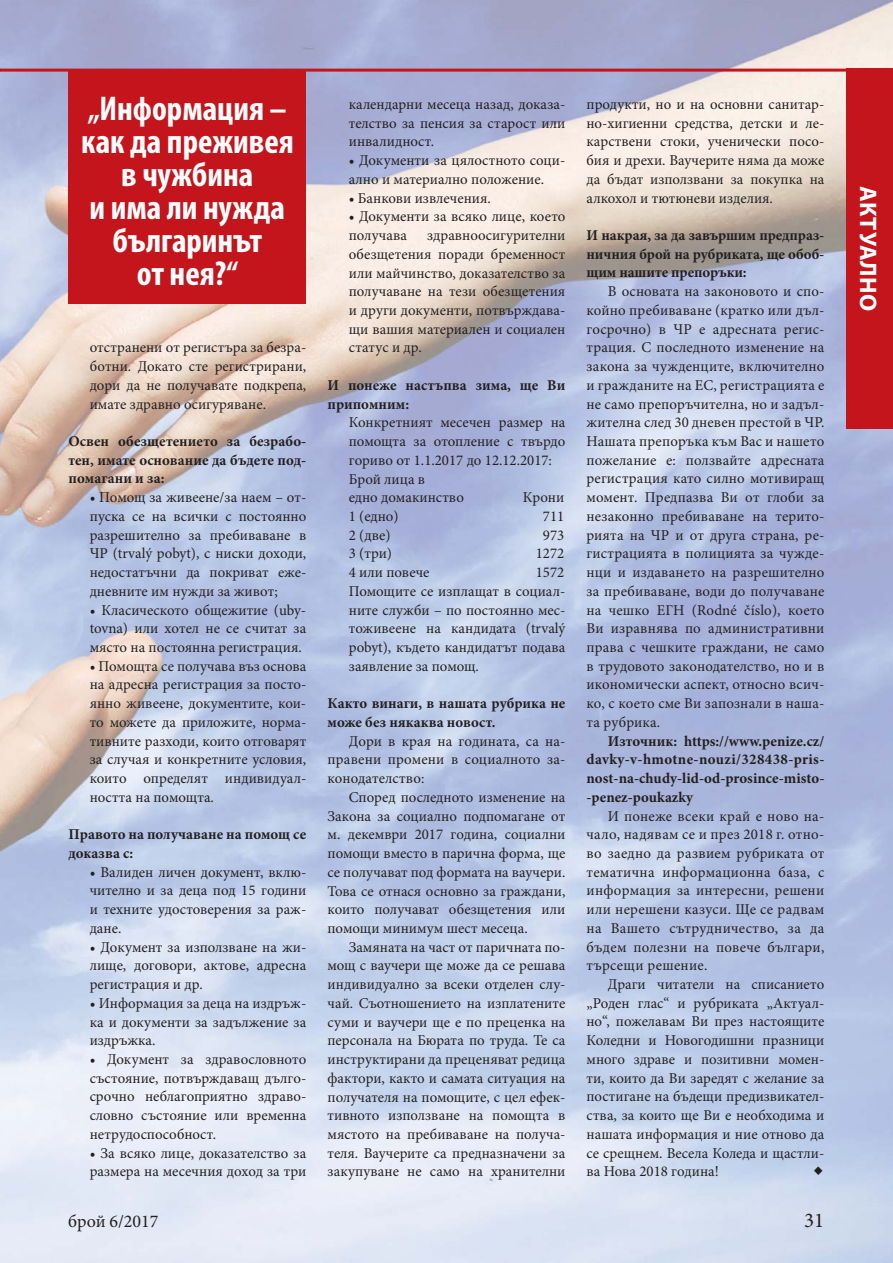
<style>
.page{position:relative;width:893px;height:1263px;background:#fff}
.page>*{position:absolute;margin:0;border:0;box-sizing:border-box;transform-origin:0 0}
.t1{font:700 condensed 34.5px/33px "Myriad Pro";color:#fff;text-align:center}
.t2{font:700 24px "Myriad Pro";letter-spacing:.02em;color:#fff}
.t3{font:21px "Minion Pro";color:#231f20}
.t4{font:18px "Minion Pro";color:#231f20}
.t5{font:15px/18.8px "Minion Pro";color:#231f20;text-align:justify}
.t6{font:700 15px/18.8px "Minion Pro";color:#231f20;text-align:justify}
</style>
<div class="page">
<img style="left:0;top:0;width:893px;height:1262px">
<div style="left:846px;top:69px;width:47px;height:360px;background:#c4151c"></div>
<div style="left:68px;top:72px;width:238px;height:232px;background:#c4151c"></div>
<hr style="left:0;top:69px;width:893px;height:3px;background:#c4151c">
<h1 class="t1" style="left:81px;top:92px;width:214px">„Информация – как да преживея в чужбина<br>и има ли нужда българинът<br>от нея?“</h1>
<p class="t5" style="left:90px;top:339px;width:218px">отстранени от регистъра за безра&shy;ботни. Докато сте регистрирани, дори да не получавате подкрепа, имате здравно осигуряване.</p>
<p class="t6" style="left:68px;top:431px;width:239px">Освен обезщетението за безрабо&shy;тен, имате основание да бъдете под&shy;помагани и за:</p>
<p class="t5" style="left:90px;top:489px;width:218px">• Помощ за живеене/за наем – от&shy;пуска се на всички с постоянно разрешително за пребиваване в ЧР (trvalý pobyt), с ниски доходи, недостатъчни да покриват еже&shy;дневните им нужди за живот;</p>
<p class="t5" style="left:90px;top:602px;width:218px">• Класическото общежитие (uby&shy;tovna) или хотел не се считат за място на постоянна регистрация.</p>
<p class="t5" style="left:90px;top:658px;width:218px">• Помощта се получава въз основа на адресна регистрация за посто&shy;янно живеене, документите, кои&shy;то можете да приложите, норма&shy;тивните разходи, които отговарят за случая и конкретните условия, които определят индивидуал&shy;ността на помощта.</p>
<p class="t6" style="left:68px;top:825px;width:239px">Правото на получаване на помощ се доказва с:</p>
<p class="t5" style="left:90px;top:864px;width:218px">• Валиден личен документ, вклю&shy;чително и за деца под 15 години и техните удостоверения за раж&shy;дане.</p>
<p class="t5" style="left:90px;top:939px;width:218px">• Документ за използване на жи&shy;лище, договори, актове, адресна регистрация и др.</p>
<p class="t5" style="left:90px;top:995px;width:218px">• Информация за деца на издръж&shy;ка и документи за задължение за издръжка.</p>
<p class="t5" style="left:90px;top:1051px;width:218px">• Документ за здравословното състояние, потвърждаващ дълго&shy;срочно неблагоприятно здраво&shy;словно състояние или временна нетрудоспособност.</p>
<p class="t5" style="left:90px;top:1145px;width:218px">• За всяко лице, доказателство за размера на месечния доход за три</p>
<p class="t5" style="left:349px;top:96px;width:218px">календарни месеца назад, доказа&shy;телство за пенсия за старост или инвалидност.</p>
<p class="t5" style="left:349px;top:152px;width:218px">• Документи за цялостното соци&shy;ално и материално положение.</p>
<p class="t5" style="left:349px;top:190px;width:144px">• Банкови извлечения.</p>
<p class="t5" style="left:349px;top:208px;width:218px">• Документи за всяко лице, което получава</p>
<p class="t5" style="left:349px;top:227px;width:218px;text-indent:78px">здравноосигурителни обезщетения поради бременност или майчинство, доказателство за получаване на тези обезщетения и други документи, потвърждава&shy;щи вашия материален и социален статус и др.</p>
<p class="t6" style="left:328px;top:375px;width:239px">И понеже настъпва зима, ще Ви припомним:</p>
<p class="t5" style="left:349px;top:414px;width:218px;text-align:left">Конкретният месечен размер на помощта за отопление с твърдо гориво от 1.1.2017 до 12.12.2017:<br>Брой лица в<br>едно домакинство</p>
<p class="t5" style="left:523px;top:489px;width:43px">Крони</p>
<p class="t5" style="left:349px;top:508px;width:51px">1 (едно)</p>
<p class="t5" style="left:543px;top:508px;width:23px">711</p>
<p class="t5" style="left:349px;top:527px;width:43px">2 (две)</p>
<p class="t5" style="left:543px;top:527px;width:23px">973</p>
<p class="t5" style="left:349px;top:546px;width:45px">3 (три)</p>
<p class="t5" style="left:536px;top:546px;width:30px">1272</p>
<p class="t5" style="left:349px;top:564px;width:82px">4 или повече</p>
<p class="t5" style="left:349px;top:564px;width:218px;text-indent:187px">1572<br>Помощите се изплащат в социал&shy;ните служби – по постоянно мес&shy;тоживеене на кандидата (trvalý pobyt), където кандидатът подава заявление за помощ.</p>
<p class="t6" style="left:328px;top:694px;width:239px">Както винаги, в нашата рубрика не може без някаква новост.</p>
<p class="t5" style="left:328px;top:733px;width:239px;text-indent:21px">Дори в края на годината, са на&shy;правени промени в социалното за&shy;конодателство:</p>
<p class="t5" style="left:328px;top:789px;width:239px;text-indent:21px">Според последното изменение на Закона за социално подпомагане от м. декември 2017 година, социални помощи вместо в парична форма, ще се получават под формата на ваучери.<br>Това се отнася основно за граждани, които получават обезщетения или помощи минимум шест месеца.</p>
<p class="t5" style="left:328px;top:939px;width:239px;text-indent:21px">Замяната на част от паричната по&shy;мощ с ваучери ще може да се решава индивидуално за всеки отделен слу&shy;чай. Съотношението на изплатените суми и ваучери ще е по преценка на персонала на Бюрата по труда. Те са инструктирани да преценяват редица фактори, както и самата ситуация на получателя на помощите, с цел ефек&shy;тивното използване на помощта в мястото на пребиваване на получа&shy;теля. Ваучерите са предназначени за закупуване не само на хранителни</p>
<p class="t5" style="left:586px;top:96px;width:239px">продукти, но и на основни санитар&shy;но-хигиенни средства, детски и ле&shy;карствени стоки, ученически посо&shy;бия и дрехи. Ваучерите няма да може да бъдат използвани за покупка на алкохол и тютюневи изделия.</p>
<p class="t6" style="left:586px;top:225px;width:239px">И накрая, за да завършим предпраз&shy;ничния брой на рубриката, ще обоб&shy;щим нашите препоръки:</p>
<p class="t5" style="left:586px;top:283px;width:239px;text-indent:21px">В основата на законовото и спо&shy;койно пребиваване (кратко или дъл&shy;госрочно) в ЧР е адресната регис&shy;трация. С последното изменение на закона за чужденците, включително и гражданите на ЕС, регистрацията е не само препоръчителна, но и задъл&shy;жителна след 30 дневен престой в ЧР.<br>Нашата препоръка към Вас и нашето пожелание е: ползвайте адресната регистрация като силно мотивиращ момент. Предпазва Ви от глоби за незаконно пребиваване на терито&shy;рията на ЧР и от друга страна, ре&shy;гистрацията в полицията за чужде&shy;нци и издаването на разрешително за пребиваване, води до получаване на чешко ЕГН (Rodné číslo), което Ви изравнява по административни права с чешките граждани, не само в трудовото законодателство, но и в икономически аспект, относно всич&shy;ко, с което сме Ви запознали в наша&shy;та рубрика.</p>
<p class="t6" style="left:586px;top:731px;width:239px;text-indent:21px">Източник: https://www.penize.cz/ davky-v-hmotne-nouzi/328438-pris&shy;nost-na-chudy-lid-od-prosince-misto--penez-poukazky</p>
<p class="t5" style="left:586px;top:808px;width:239px;text-indent:21px">И понеже всеки край е ново на&shy;чало, надявам се и през 2018 г. отно&shy;во заедно да развием рубриката от тематична информационна база, с информация за интересни, решени или нерешени казуси. Ще се радвам на Вашето сътрудничество, за да бъдем полезни на повече българи, търсещи решение.</p>
<p class="t5" style="left:586px;top:976px;width:239px;text-indent:21px">Драги читатели на списанието „Роден глас“ и рубриката „Актуал&shy;но“, пожелавам Ви през настоящите Коледни и Новогодишни празници много здраве и позитивни момен&shy;ти, които да Ви заредят с желание за постигане на бъдещи предизвикател&shy;ства, за които ще Ви е необходима и нашата информация и ние отново да се срещнем. Весела Коледа и щастли&shy;ва Нова 2018 година!</p>
<h3 class="t3" style="left:813px;top:1161px;width:11px">◆</h3>
<p class="t4" style="left:68px;top:1214px;width:92px">брой 6/2017</p>
<h3 class="t3" style="left:804px;top:1212px;width:22px">31</h3>
<h2 class="t2" style="left:877px;top:186px;width:127px;rotate:90deg">АКТУАЛНО</h2>
</div>
